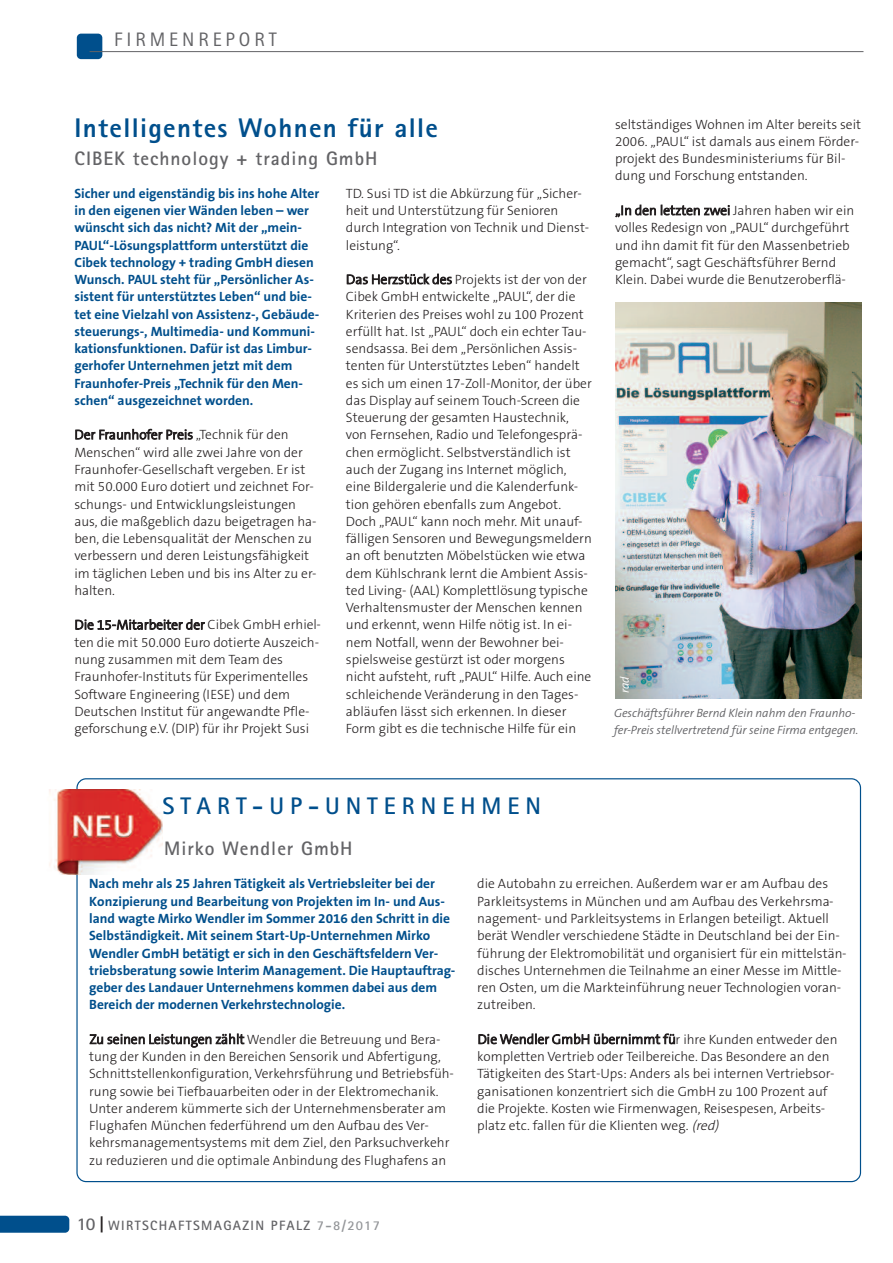
<style>
.page{position:relative;width:893px;height:1263px;background:#fff}
.page>*{position:absolute;margin:0;border:0;box-sizing:border-box;transform-origin:0 0}
.t1{font:800 27px "Rotis Sans Serif";letter-spacing:.05em;color:#004f8c}
.t2{font:700 24px "Rotis Sans Serif";letter-spacing:.25em;color:#004f8c}
.t3{font:700 19.5px "Rotis Sans Serif";letter-spacing:.05em;color:#636366}
.t4{font:19.5px "Rotis Sans Serif";letter-spacing:.2em;color:#636366}
.t5{font:300 13.5px/17.2px "The Sans B3";color:#231f20}
.t6{font:700 13.5px/17.2px "The Sans B7";color:#004f8c}
.t7{font:700 13.5px "Rotis Sans Serif";letter-spacing:.1em;color:#636366}
.t8{font:italic 300 12px/16.5px "The Sans B4";letter-spacing:-.005em;color:#636366}
.t9{font:italic 300 12px "The Sans B4";color:#fff}
.s1{font-size:18px}
.s2{font-size:18px;color:#231f20}
.s3{color:#939598}
.s4{font-style:italic}
</style>
<div class="page">
<svg style="left:0;top:1216px;width:69px;height:17px"></svg>
<div style="left:77px;top:34px;width:25px;height:25px;background:#004f8c;border-radius:4px"></div>
<hr style="left:90px;top:51px;width:773px;height:1px;background:#636366">
<img style="left:615px;top:303px;width:246px;height:395px">
<svg style="left:76px;top:778px;width:785px;height:404px"></svg>
<img style="left:49px;top:789px;width:113px;height:86px">
<p class="t4" style="left:114px;top:32px;width:164px">FIRMENREPORT</p>
<p class="t1" style="left:75px;top:118px;width:365px">Intelligentes Wohnen für alle</p>
<p class="t3" style="left:75px;top:151px;width:304px">CIBEK technology + trading GmbH</p>
<p class="t6" style="left:74px;top:185px;width:246px">Sicher und eigenständig bis ins hohe Alter in den eigenen vier Wänden leben – wer wünscht sich das nicht? Mit der „mein-PAUL“-Lösungsplattform unterstützt die Cibek technology + trading GmbH diesen Wunsch. PAUL steht für „Persönlicher As&shy;sistent für unterstütztes Leben“ und bie&shy;tet eine Vielzahl von Assistenz-, Gebäude&shy;steuerungs-, Multimedia- und Kommuni&shy;kationsfunktionen. Dafür ist das Limbur&shy;gerhofer Unternehmen jetzt mit dem Fraunhofer-Preis „Technik für den Men&shy;schen“ ausgezeichnet worden.</p>
<p class="t5" style="left:74px;top:426px;width:244px">Der Fraunhofer Preis „Technik für den Menschen“ wird alle zwei Jahre von der Fraunhofer-Gesellschaft vergeben. Er ist mit 50.000 Euro dotiert und zeichnet For&shy;schungs- und Entwicklungsleistungen aus, die maßgeblich dazu beigetragen ha&shy;ben, die Lebensqualität der Menschen zu verbessern und deren Leistungsfähigkeit im täglichen Leben und bis ins Alter zu er&shy;halten.</p>
<p class="t5" style="left:74px;top:617px;width:248px">Die 15-Mitarbeiter der Cibek GmbH erhiel&shy;ten die mit 50.000 Euro dotierte Auszeich&shy;nung zusammen mit dem Team des Fraunhofer-Instituts für Experimentelles Software Engineering (IESE) und dem Deutschen Institut für angewandte Pfle&shy;geforschung e.V. (DIP) für ihr Projekt Susi</p>
<p class="t5" style="left:346px;top:185px;width:245px">TD. Susi TD ist die Abkürzung für „Sicher&shy;heit und Unterstützung für Senioren durch Integration von Technik und Dienst&shy;leistung“.</p>
<p class="t5" style="left:346px;top:271px;width:247px">Das Herzstück des Projekts ist der von der Cibek GmbH entwickelte „PAUL“, der die Kriterien des Preises wohl zu 100 Prozent erfüllt hat. Ist „PAUL“ doch ein echter Tau&shy;sendsassa. Bei dem „Persönlichen Assis&shy;tenten für Unterstütztes Leben“ handelt es sich um einen 17-Zoll-Monitor, der über das Display auf seinem Touch-Screen die Steuerung der gesamten Haustechnik, von Fernsehen, Radio und Telefongesprä&shy;chen ermöglicht. Selbstverständlich ist auch der Zugang ins Internet möglich, eine Bildergalerie und die Kalenderfunk&shy;tion gehören ebenfalls zum Angebot.<br>Doch „PAUL“ kann noch mehr. Mit unauf&shy;fälligen Sensoren und Bewegungsmeldern an oft benutzten Möbelstücken wie etwa dem Kühlschrank lernt die Ambient Assis&shy;ted Living- (AAL) Komplettlösung typische Verhaltensmuster der Menschen kennen und erkennt, wenn Hilfe nötig ist. In ei&shy;nem Notfall, wenn der Bewohner bei&shy;spielsweise gestürzt ist oder morgens nicht aufsteht, ruft „PAUL“ Hilfe. Auch eine schleichende Veränderung in den Tages&shy;abläufen lässt sich erkennen. In dieser Form gibt es die technische Hilfe für ein</p>
<p class="t5" style="left:615px;top:116px;width:248px">seltständiges Wohnen im Alter bereits seit 2006. „PAUL“ ist damals aus einem Förder&shy;projekt des Bundesministeriums für Bil&shy;dung und Forschung entstanden.</p>
<p class="t5" style="left:615px;top:202px;width:241px">„In den letzten zwei Jahren haben wir ein volles Redesign von „PAUL“ durchgeführt und ihn damit fit für den Massenbetrieb gemacht“, sagt Geschäftsführer Bernd Klein. Dabei wurde die Benutzeroberflä-</p>
<p class="t9" style="left:619px;top:693px;width:18px;rotate:-90deg">rad</p>
<p class="t8" style="left:614px;top:705px;width:246px">Geschäftsführer Bernd Klein nahm den Fraunho&shy;fer-Preis stellvertretend für seine Firma entgegen.</p>
<p class="t2" style="left:162px;top:797px;width:380px">START-UP-UNTERNEHMEN</p>
<p class="t3" style="left:164px;top:841px;width:190px">Mirko Wendler GmbH</p>
<p class="t6" style="left:89px;top:875px;width:368px">Nach mehr als 25 Jahren Tätigkeit als Vertriebsleiter bei der Konzipierung und Bearbeitung von Projekten im In- und Aus&shy;land wagte Mirko Wendler im Sommer 2016 den Schritt in die Selbständigkeit. Mit seinem Start-Up-Unternehmen Mirko Wendler GmbH betätigt er sich in den Geschäftsfeldern Ver&shy;triebsberatung sowie Interim Management. Die Hauptauftrag&shy;geber des Landauer Unternehmens kommen dabei aus dem Bereich der modernen Verkehrstechnologie.</p>
<p class="t5" style="left:89px;top:1031px;width:366px">Zu seinen Leistungen zählt Wendler die Betreuung und Bera&shy;tung der Kunden in den Bereichen Sensorik und Abfertigung, Schnittstellenkonfiguration, Verkehrsführung und Betriebsfüh&shy;rung sowie bei Tiefbauarbeiten oder in der Elektromechanik.<br>Unter anderem kümmerte sich der Unternehmensberater am Flughafen München federführend um den Aufbau des Ver&shy;kehrsmanagementsystems mit dem Ziel, den Parksuchverkehr zu reduzieren und die optimale Anbindung des Flughafens an</p>
<p class="t7" style="left:77px;top:1221px;width:305px"><span class="s1">10</span> <span class="s2">|</span> WIRTSCHAFTSMAGAZIN PFALZ <span class="s3">7-8/2017</span></p>
<p class="t5" style="left:477px;top:876px;width:371px">die Autobahn zu erreichen. Außerdem war er am Aufbau des Parkleitsystems in München und am Aufbau des Verkehrsma&shy;nagement- und Parkleitsystems in Erlangen beteiligt. Aktuell berät Wendler verschiedene Städte in Deutschland bei der Ein&shy;führung der Elektromobilität und organisiert für ein mittelstän&shy;disches Unternehmen die Teilnahme an einer Messe im Mittle&shy;ren Osten, um die Markteinführung neuer Technologien voran&shy;zutreiben.</p>
<p class="t5" style="left:477px;top:1031px;width:362px">Die Wendler GmbH übernimmt für ihre Kunden entweder den kompletten Vertrieb oder Teilbereiche. Das Besondere an den Tätigkeiten des Start-Ups: Anders als bei internen Vertriebsor&shy;ganisationen konzentriert sich die GmbH zu 100 Prozent auf die Projekte. Kosten wie Firmenwagen, Reisespesen, Arbeits&shy;platz etc. fallen für die Klienten weg. <span class="s4">(red)</span></p>
</div>
